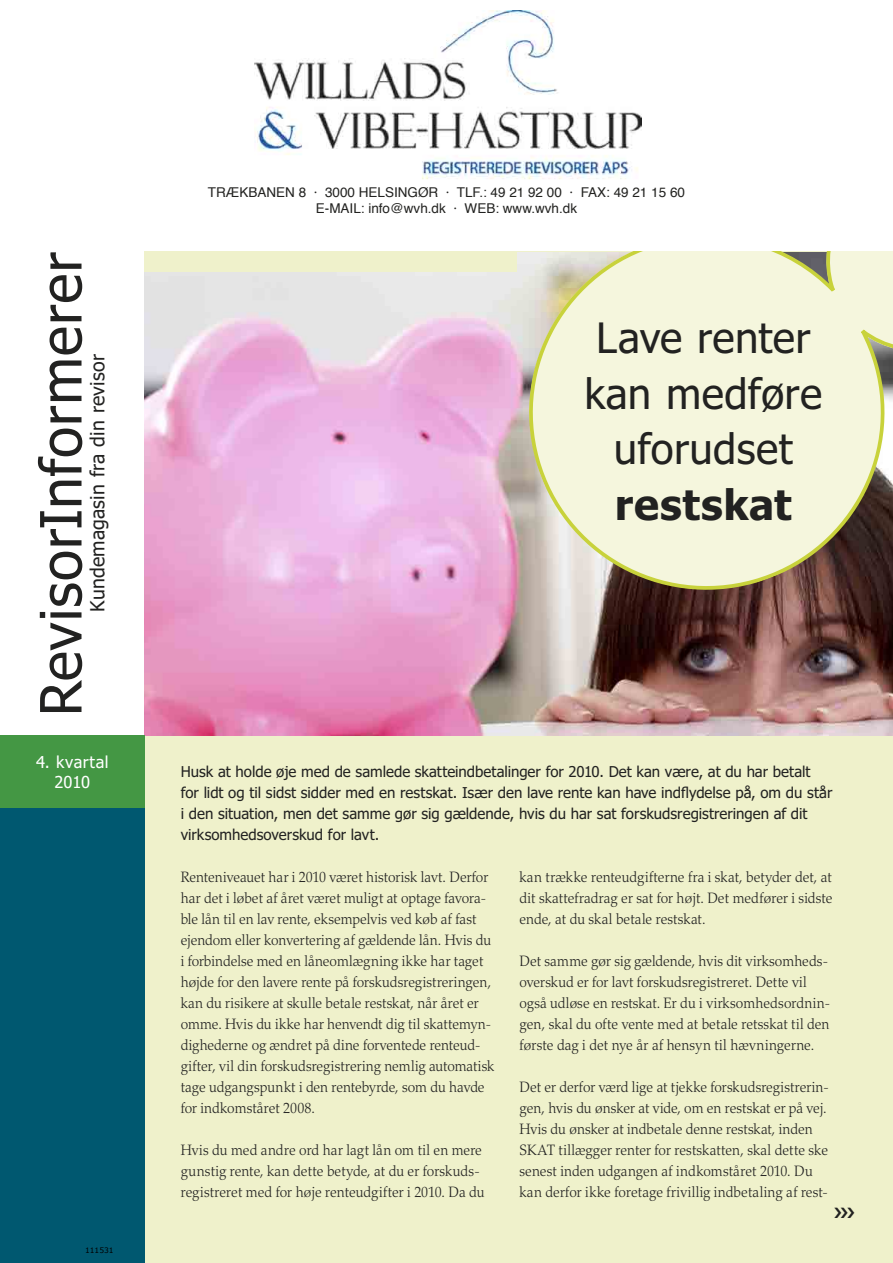
<style>
.page{position:relative;width:893px;height:1263px;background:#fff}
.page>*{position:absolute;margin:0;border:0;box-sizing:border-box;transform-origin:0 0}
.t1{font:57px "Tahoma";letter-spacing:.015em;color:#222221}
.t2{font:42px/55.5px "Tahoma";letter-spacing:.005em;color:#222221;text-align:center}
.t3{font:700 42px "Tahoma";letter-spacing:.015em;color:#222221}
.t4{font:19.5px "Tahoma";letter-spacing:.01em;color:#222221}
.t5{font:16.5px/19.8px "Tahoma";letter-spacing:.02em;color:#fff;text-align:center}
.t6{font:300 15px/21px "Palatino";color:#222221;scale:.93 1}
.t7{font:15px/21px "Tahoma";color:#222221}
.t8{font:13.5px/16.2px "Helvetica";color:#222220;text-align:center}
.t9{font:7.5px "Verdana";color:#000}
</style>
<div class="page">
<div style="left:145px;top:249px;width:748px;height:1014px;background:#eff1cb"></div>
<img style="left:145px;top:272px;width:748px;height:464px">
<svg style="left:509px;top:250px;width:384px;height:359px;background:#ddd9c2"></svg>
<div style="left:0;top:736px;width:145px;height:527px;background:#005870"></div>
<div style="left:0;top:735px;width:145px;height:72px;background:#449744"></div>
<div style="left:145px;top:251px;width:372px;height:21px;background:#eff1cb"></div>
<div style="left:0;top:0;width:893px;height:250px;background:#fff"></div>
<img style="left:254px;top:11px;width:387px;height:169px">
<h1 class="t1" style="left:23px;top:716px;width:466px;rotate:-90deg">RevisorInformerer</h1>
<h3 class="t4" style="left:84px;top:612px;width:259px;rotate:-90deg">Kundemagasin fra din revisor</h3>
<p class="t5" style="left:36px;top:752px;width:74px">4. kvartal<br>2010</p>
<p class="t9" style="left:85px;top:1245px;width:30px">111531</p>
<p class="t8" style="left:208px;top:184px;width:478px">TRÆKBANEN 8 · 3000 HELSINGØR · TLF.: 49 21 92 00 · FAX: 49 21 15 60<br>E-MAIL: info@wvh.dk · WEB: www.wvh.dk</p>
<h2 class="t2" style="left:584px;top:308px;width:239px">Lave renter kan medføre uforudset</h2>
<h2 class="t3" style="left:615px;top:475px;width:178px">restskat</h2>
<p class="t7" style="left:181px;top:760px;width:653px">Husk at holde øje med de samlede skatteindbetalinger for 2010. Det kan være, at du har betalt for lidt og til sidst sidder med en restskat. Især den lave rente kan have indflydelse på, om du står i den situation, men det samme gør sig gældende, hvis du har sat forskudsregistreringen af dit virksomhedsoverskud for lavt.</p>
<p class="t6" style="left:181px;top:867px;width:339px">Renteniveauet har i 2010 været historisk lavt. Derfor har det i løbet af året været muligt at optage favora&shy;ble lån til en lav rente, eksempelvis ved køb af fast ejendom eller konvertering af gældende lån. Hvis du i forbindelse med en låneomlægning ikke har taget højde for den lavere rente på forskudsregistreringen, kan du risikere at skulle betale restskat, når året er omme. Hvis du ikke har henvendt dig til skattemyn&shy;dighederne og ændret på dine forventede renteud&shy;gifter, vil din forskudsregistrering nemlig automatisk tage udgangspunkt i den rentebyrde, som du havde for indkomståret 2008.</p>
<p class="t6" style="left:181px;top:1140px;width:328px">Hvis du med andre ord har lagt lån om til en mere gunstig rente, kan dette betyde, at du er forskuds&shy;registreret med for høje renteudgifter i 2010. Da du</p>
<p class="t6" style="left:519px;top:867px;width:338px;text-align:justify">kan trække renteudgifterne fra i skat, betyder det, at dit skattefradrag er sat for højt. Det medfører i sidste ende, at du skal betale restskat.</p>
<p class="t6" style="left:519px;top:951px;width:336px">Det samme gør sig gældende, hvis dit virksomheds&shy;overskud er for lavt forskudsregistreret. Dette vil også udløse en restskat. Er du i virksomhedsordnin&shy;gen, skal du ofte vente med at betale retsskat til den første dag i det nye år af hensyn til hævningerne.</p>
<p class="t6" style="left:519px;top:1077px;width:335px">Det er derfor værd lige at tjekke forskudsregistrerin&shy;gen, hvis du ønsker at vide, om en restskat er på vej.<br>Hvis du ønsker at indbetale denne restskat, inden SKAT tillægger renter for restskatten, skal dette ske senest inden udgangen af indkomståret 2010. Du kan derfor ikke foretage frivillig indbetaling af rest-</p>
</div>
